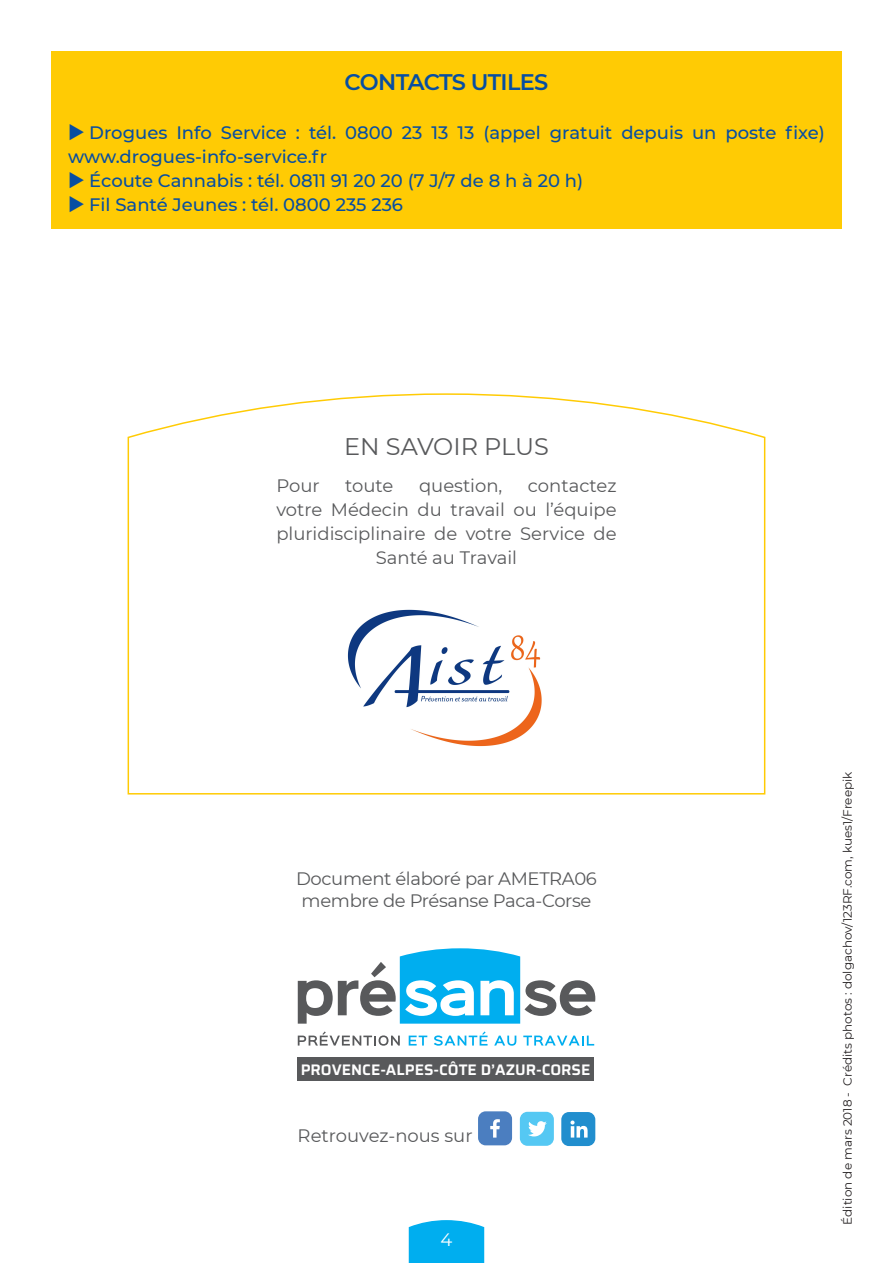
<style>
.page{position:relative;width:893px;height:1263px;background:#fff}
.page>*{position:absolute;margin:0;border:0;box-sizing:border-box;transform-origin:0 0}
.t1{font:24px "Montserrat";color:#58595b}
.t2{font:600 22.5px "Montserrat";letter-spacing:-.035em;color:#074ea2}
.t3{font:500 18px "Montserrat";color:#074ea2}
.t4{font:18px "Montserrat";color:#58595b}
.t5{font:18px/21.6px "Montserrat";letter-spacing:-.02em;color:#58595b;text-align:center}
.t6{font:18px "Montserrat";color:#fff}
.t7{font:600 15.3px "Saira";color:#fff}
.t8{font:12px "Montserrat";color:#231f20}
</style>
<div class="page">
<svg style="left:408px;top:1220px;width:77px;height:43px;background:#13b4f0"></svg>
<div style="left:478px;top:1111px;width:34px;height:34px;background:#4b7ec0;border-radius:8px"></div>
<svg style="left:490px;top:1119px;width:10px;height:18px"></svg>
<div style="left:520px;top:1112px;width:34px;height:34px;background:#55c8f3;border-radius:8px"></div>
<svg style="left:528px;top:1121px;width:19px;height:15px"></svg>
<div style="left:561px;top:1112px;width:34px;height:34px;background:#218ece;border-radius:8px"></div>
<svg style="left:570px;top:1120px;width:18px;height:17px"></svg>
<svg style="left:127px;top:393px;width:639px;height:402px"></svg>
<svg style="left:298px;top:1031px;width:102px;height:15px"></svg>
<svg style="left:409px;top:1035px;width:18px;height:10px"></svg>
<svg style="left:434px;top:1031px;width:54px;height:15px"></svg>
<svg style="left:494px;top:1035px;width:22px;height:11px"></svg>
<svg style="left:523px;top:1035px;width:71px;height:10px"></svg>
<svg style="left:298px;top:948px;width:297px;height:76px"></svg>
<div style="left:298px;top:1057px;width:296px;height:24px;background:#58595b"></div>
<div style="left:51px;top:51px;width:791px;height:177px;background:#ffcb04"></div>
<img style="left:334px;top:596px;width:228px;height:161px">
<p class="t2" style="left:344px;top:69px;width:205px">CONTACTS UTILES</p>
<p class="t3" style="left:89px;top:120px;width:737px">Drogues Info Service : tél. 0800 23 13 13 (appel gratuit depuis un poste ixe)</p>
<p class="t3" style="left:68px;top:149px;width:261px">www.drogues-info-service.fr</p>
<p class="t3" style="left:89px;top:168px;width:495px">Écoute Cannabis : tél. 0811 91 20 20 (7 J/7 de 8 h à 20 h)</p>
<p class="t3" style="left:89px;top:197px;width:315px">Fil Santé Jeunes : tél. 0800 235 236</p>
<h1 class="t1" style="left:344px;top:430px;width:206px">EN SAVOIR PLUS</h1>
<p class="t4" style="left:276px;top:476px;width:45px">Pour</p>
<p class="t4" style="left:345px;top:476px;width:50px">toute</p>
<p class="t4" style="left:419px;top:476px;width:85px">question,</p>
<p class="t4" style="left:528px;top:476px;width:90px">contactez</p>
<p class="t4" style="left:276px;top:500px;width:342px">votre Médecin du travail ou l’équipe</p>
<p class="t4" style="left:276px;top:524px;width:342px">pluridisciplinaire de votre Service de</p>
<p class="t4" style="left:376px;top:548px;width:143px">Santé au Travail</p>
<p class="t5" style="left:296px;top:868px;width:302px">Document élaboré par AMETRA06 membre de Présanse Paca-Corse</p>
<p class="t7" style="left:301px;top:1061px;width:291px">PROVENCE-ALPES-CÔTE D’AZUR-CORSE</p>
<p class="t4" style="left:298px;top:1123px;width:176px">Retrouvez-nous sur</p>
<p class="t6" style="left:441px;top:1230px;width:13px">4</p>
<p class="t8" style="left:839px;top:1225px;width:455px;rotate:-90deg">Édition de mars 2018 - Crédits photos : dolgachov/123RF.com, kues1/Freepik</p>
</div>
